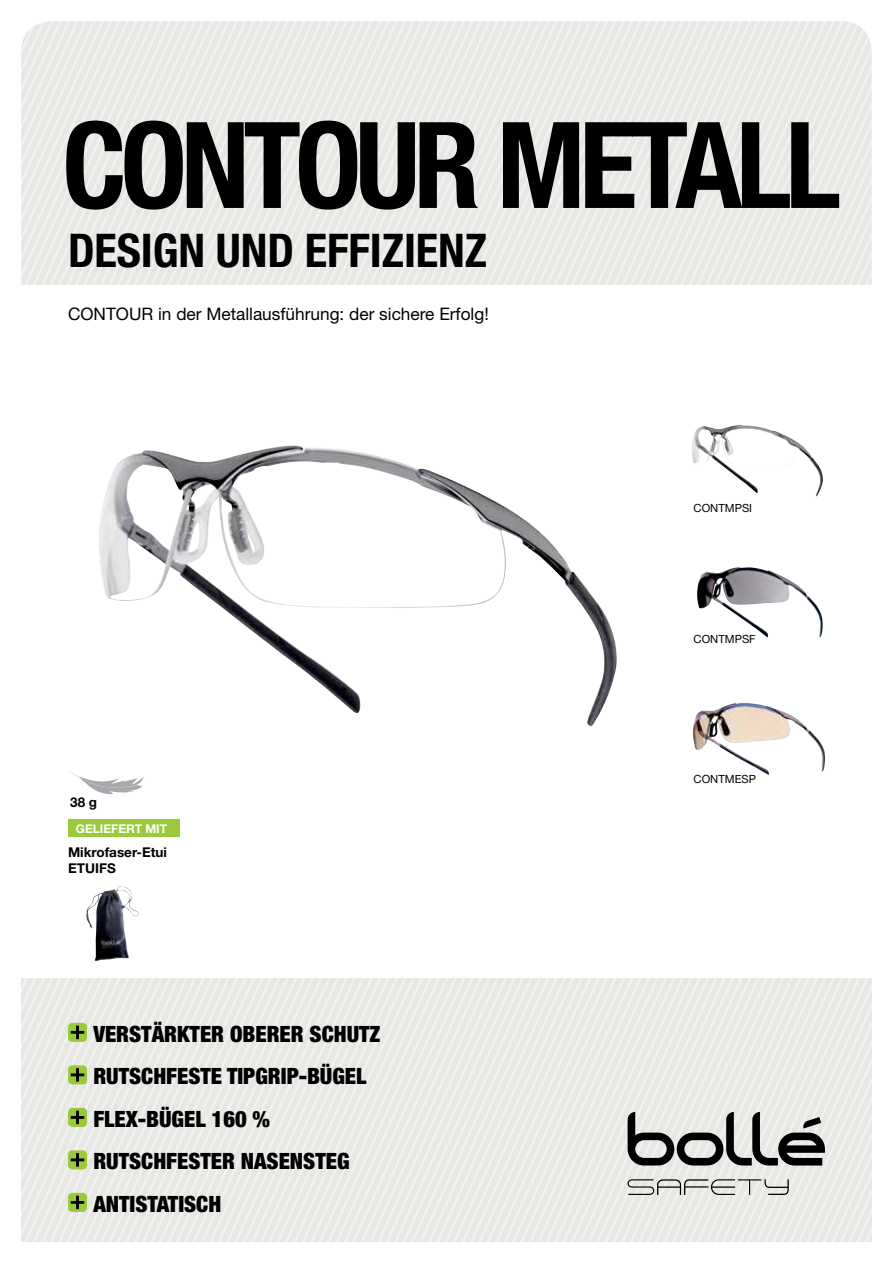
<style>
.page{position:relative;width:893px;height:1263px;background:#fff}
.page>*{position:absolute;margin:0;border:0;box-sizing:border-box;transform-origin:0 0}
.t1{font:700 condensed 120px "Helvetica Neue";letter-spacing:-.05em;color:#000}
.t2{font:700 condensed 46.5px "Helvetica Neue";letter-spacing:-.005em;color:#000}
.t3{font:900 condensed 22.5px/42.5px "Helvetica Neue";color:#000}
.t4{font:17.25px "Helvetica Neue";color:#000}
.t5{font:700 13.5px/16.2px "Helvetica Neue";color:#000}
.t6{font:700 12px "Helvetica Neue";color:#fff}
.t7{font:11.25px "Helvetica Neue";color:#000}
</style>
<div class="page">
<svg style="left:69px;top:770px;width:75px;height:24px"></svg>
<svg style="left:628px;top:1112px;width:197px;height:53px;background:#929291"></svg>
<svg style="left:627px;top:1179px;width:162px;height:16px;background:#bebebc"></svg>
<img style="left:692px;top:425px;width:132px;height:72px">
<img style="left:697px;top:567px;width:126px;height:71px">
<img style="left:99px;top:445px;width:518px;height:281px">
<img style="left:693px;top:703px;width:133px;height:72px">
<img style="left:86px;top:887px;width:44px;height:74px">
<div style="left:68px;top:1023px;width:19px;height:19px;background:#9aca3c;border-radius:4px"></div>
<svg style="left:71px;top:1025px;width:13px;height:14px"></svg>
<div style="left:68px;top:1065px;width:19px;height:19px;background:#9aca3c;border-radius:4px"></div>
<svg style="left:71px;top:1068px;width:13px;height:14px"></svg>
<div style="left:68px;top:1108px;width:19px;height:19px;background:#9aca3c;border-radius:4px"></div>
<svg style="left:71px;top:1110px;width:13px;height:14px"></svg>
<div style="left:68px;top:1150px;width:19px;height:19px;background:#9aca3c;border-radius:4px"></div>
<svg style="left:71px;top:1153px;width:13px;height:14px"></svg>
<div style="left:68px;top:1193px;width:19px;height:19px;background:#9aca3c;border-radius:4px"></div>
<svg style="left:71px;top:1196px;width:13px;height:13px"></svg>
<div style="left:68px;top:819px;width:111px;height:18px;background:#9aca3c"></div>
<h1 class="t1" style="left:62px;top:93px;width:780px">CONTOUR METALL</h1>
<h2 class="t2" style="left:68px;top:222px;width:421px">DESIGN UND EFFIZIENZ</h2>
<p class="t4" style="left:68px;top:303px;width:26px">Conto</p>
<p class="t4" style="left:129px;top:303px;width:361px">ur in der Metallausführung: der sichere Erfolg!</p>
<p class="t5" style="left:70px;top:793px;width:29px">38 g</p>
<p class="t6" style="left:76px;top:821px;width:87px">gEliEfErt Mit</p>
<p class="t5" style="left:68px;top:843px;width:100px">Mikrofaser-Etui<br>ETUIFS</p>
<p class="t3" style="left:93px;top:1012px;width:289px">VERSTÄRKTER OBERER SCHUTZ<br>RUTSCHFESTE TIPGRIP-BÜGEL<br>FLEX-BÜGEL 160 %<br>RUTSCHFESTER NASENSTEG<br>ANTISTATISCH</p>
<p class="t7" style="left:694px;top:502px;width:60px">CONTMPSI</p>
<p class="t7" style="left:694px;top:632px;width:64px">CONTMPSF</p>
<p class="t7" style="left:694px;top:772px;width:64px">CONTMESP</p>
</div>
